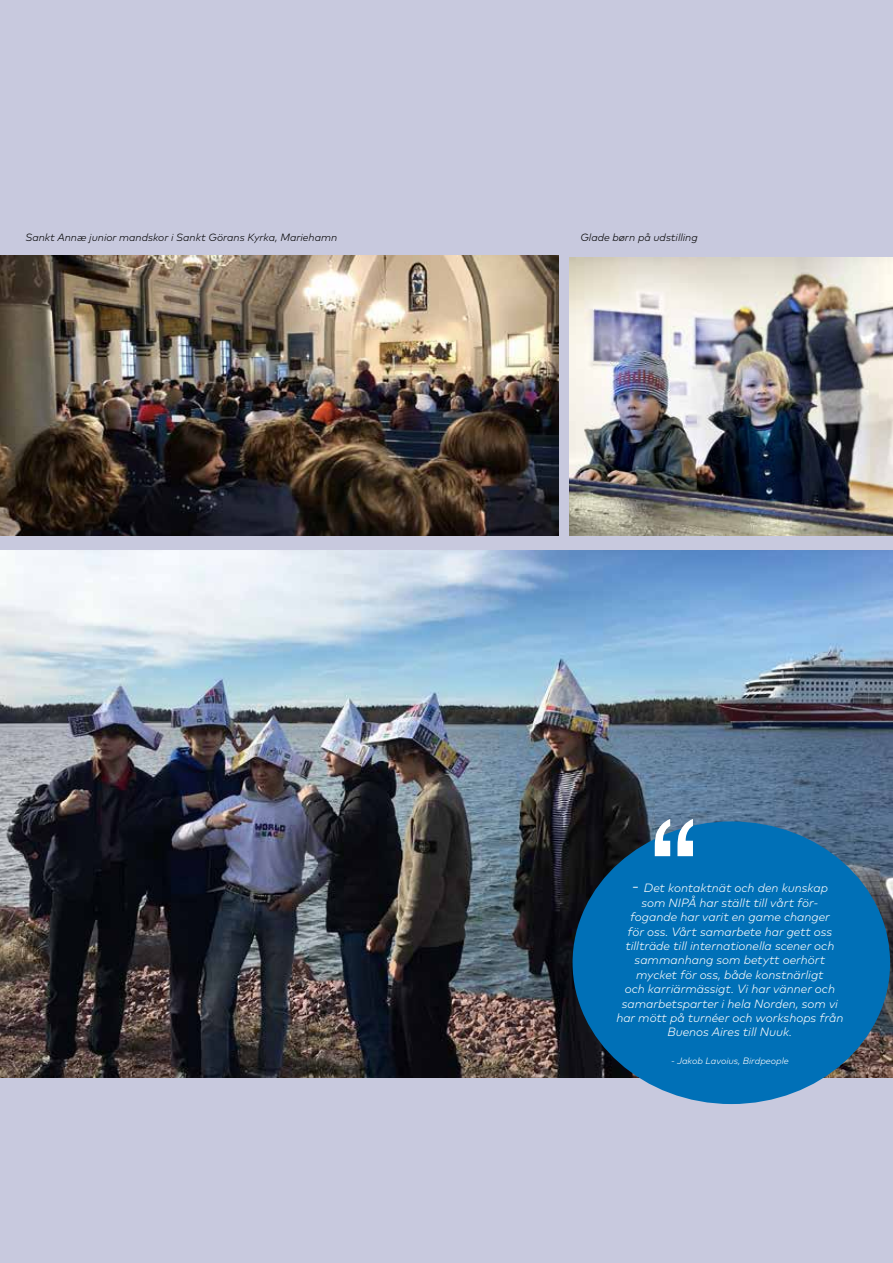
<style>
.page{position:relative;width:893px;height:1263px;background:#c8c9de}
.page>*{position:absolute;margin:0;border:0;box-sizing:border-box;transform-origin:0 0}
.t1{font:120px "Geneva";color:#fff}
.t2{font:italic 300 12px/14.4px "Mark Pro";color:#fff;text-align:center}
.t3{font:italic 300 10.5px "Mark Pro";color:#000}
.t4{font:italic 300 9.15px "Mark Pro";color:#fff}
.s1{font-size:18px}
</style>
<div class="page">
<img style="left:0;top:550px;width:893px;height:528px">
<img style="left:0;top:255px;width:558px;height:281px">
<img style="left:569px;top:257px;width:324px;height:279px">
<div style="left:573px;top:821px;width:317px;height:283px;background:#0070b7;border-radius:50%"></div>
<p class="t3" style="left:26px;top:230px;width:313px">Sankt Annæ junior mandskor i Sankt Görans Kyrka, Mariehamn</p>
<p class="t3" style="left:580px;top:230px;width:119px">Glade børn på udstilling</p>
<h1 class="t1" style="left:644px;top:802px;width:61px">“</h1>
<p class="t2" style="left:616px;top:880px;width:229px"><span class="s1">-</span> Det kontaktnät och den kunskap<br>som NIPÅ har ställt till vårt för&shy;fogande har varit en game changer<br>för oss. Vårt samarbete har gett oss tillträde till internationella scener och sammanhang som betytt oerhört mycket för oss, både konstnärligt<br>och karriärmässigt. Vi har vänner och samarbetsparter i hela Norden, som vi har mött på turnéer och workshops från Buenos Aires till Nuuk.</p>
<p class="t4" style="left:671px;top:1053px;width:119px">- Jakob Lavoius, Birdpeople</p>
</div>
